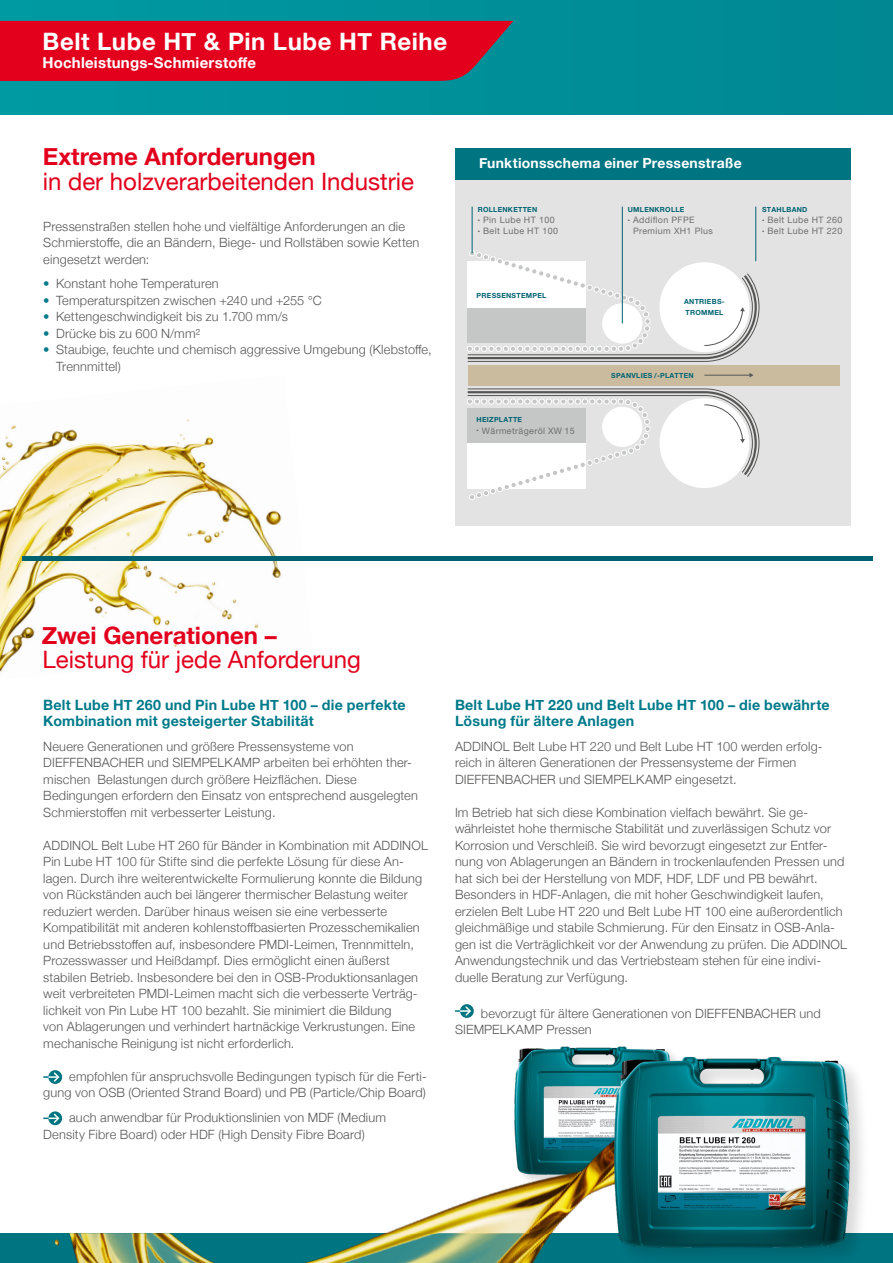
<style>
.page{position:relative;width:893px;height:1263px;background:#fff}
.page>*{position:absolute;margin:0;border:0;box-sizing:border-box;transform-origin:0 0}
.t1{font:24px "Helvetica Neue";color:#e3001d}
.t2{font:700 24px "Helvetica Neue";color:#e3001d}
.t3{font:700 24px "Helvetica Neue";letter-spacing:.025em;color:#fff}
.t4{font:700 15px "Helvetica Neue";letter-spacing:.015em;color:#fff}
.t5{font:700 14.25px/16.5px "Helvetica Neue";letter-spacing:.015em;color:#007a8a}
.t6{font:700 13.95px "Helvetica Neue";letter-spacing:.02em;color:#fff}
.t7{font:300 12.75px/16.5px "Helvetica Neue";letter-spacing:.015em;color:#565655}
.t8{font:8.85px/11.2px "Helvetica Neue LT Pro";letter-spacing:.04em;color:#6e6e6e}
.t9{font:700 7.05px/11.2px "Helvetica Neue LT Pro";letter-spacing:.04em;color:#016372}
.s1{color:#007a8a}
</style>
<div class="page">
<img style="left:514px;top:1046px;width:83px;height:76px">
<div style="left:0;top:0;width:893px;height:115px;background:#008d98"></div>
<div style="left:0;top:1233px;width:893px;height:30px;background:#007582"></div>
<img style="left:54px;top:1233px;width:498px;height:30px">
<div style="left:0;top:21px;width:513px;height:61px;background:#e3001d"></div>
<img style="left:386px;top:1122px;width:211px;height:111px">
<svg style="left:460px;top:1004px;width:14px;height:14px"></svg>
<svg style="left:455px;top:1005px;width:17px;height:12px"></svg>
<img style="left:0;top:419px;width:282px;height:253px">
<svg style="left:48px;top:1070px;width:14px;height:14px"></svg>
<svg style="left:43px;top:1071px;width:18px;height:12px"></svg>
<svg style="left:48px;top:1111px;width:14px;height:14px"></svg>
<svg style="left:43px;top:1112px;width:18px;height:12px"></svg>
<div style="left:23px;top:556px;width:850px;height:5px;background:#006271"></div>
<div style="left:455px;top:179px;width:395px;height:347px;background:#e3e3e3"></div>
<div style="left:468px;top:365px;width:371px;height:20px;background:#cabb9f"></div>
<svg style="left:468px;top:250px;width:291px;height:112px"></svg>
<hr style="left:622px;top:207px;width:1px;height:116px;background:#016372">
<svg style="left:468px;top:389px;width:291px;height:111px"></svg>
<hr style="left:755px;top:207px;width:1px;height:54px;background:#016372">
<hr style="left:472px;top:207px;width:1px;height:46px;background:#016372">
<hr style="left:704px;top:375px;width:46px;height:1px;background:#565655">
<svg style="left:749px;top:373px;width:4px;height:4px"></svg>
<div style="left:455px;top:148px;width:395px;height:32px;background:#007582"></div>
<img style="left:597px;top:1046px;width:265px;height:210px">
<h1 class="t3" style="left:43px;top:23px;width:406px">Belt Lube HT &amp; Pin Lube HT Reihe</h1>
<p class="t4" style="left:43px;top:51px;width:215px">Hochleistungs-Schmierstoffe</p>
<h1 class="t2" style="left:43px;top:138px;width:274px">Extreme Anforderungen</h1>
<h1 class="t1" style="left:43px;top:164px;width:373px">in der holzverarbeitenden Industrie</h1>
<p class="t7" style="left:43px;top:217px;width:378px">Pressenstraßen stellen hohe und vielfältige Anforderungen an die<br>Schmierstoffe, die an Bändern, Biege- und Rollstäben sowie Ketten eingesetzt werden:</p>
<p class="t7" style="left:43px;top:275px;width:177px"><span class="s1">•</span> Konstant hohe Temperaturen</p>
<p class="t7" style="left:43px;top:291px;width:280px"><span class="s1">•</span> Temperaturspitzen zwischen +240 und +255 °C</p>
<p class="t7" style="left:43px;top:308px;width:246px"><span class="s1">•</span> Kettengeschwindigkeit bis zu 1.700 mm/s</p>
<p class="t7" style="left:43px;top:324px;width:158px"><span class="s1">•</span> Drücke bis zu 600 N/mm²</p>
<p class="t7" style="left:56px;top:341px;width:377px;text-indent:-13px"><span class="s1">•</span> Staubige, feuchte und chemisch aggressive Umgebung (Klebstoffe,<br>Trennmittel)</p>
<p class="t6" style="left:479px;top:152px;width:264px">Funktionsschema einer Pressenstraße</p>
<p class="t9" style="left:478px;top:203px;width:61px">ROLLENKETTEN</p>
<p class="t8" style="left:478px;top:214px;width:78px"><sup>•</sup> Pin Lube HT 100</p>
<p class="t8" style="left:478px;top:225px;width:82px"><sup>•</sup> Belt Lube HT 100</p>
<p class="t9" style="left:628px;top:203px;width:58px">UMLENKROLLE</p>
<p class="t8" style="left:633px;top:214px;width:81px;text-indent:-5px"><sup>•</sup> Addiflon PFPE<br>Premium XH1 Plus</p>
<p class="t9" style="left:762px;top:203px;width:47px">STAHLBAND</p>
<p class="t8" style="left:762px;top:214px;width:82px"><sup>•</sup> Belt Lube HT 260</p>
<p class="t8" style="left:762px;top:225px;width:82px"><sup>•</sup> Belt Lube HT 220</p>
<p class="t9" style="left:477px;top:290px;width:71px">PRESSENSTEMPEL</p>
<p class="t9" style="left:477px;top:414px;width:47px">HEIZPLATTE</p>
<p class="t8" style="left:477px;top:425px;width:100px"><sup>•</sup> Wärmeträgeröl XW 15</p>
<p class="t9" style="left:684px;top:296px;width:42px">ANTRIEBS-<br>TROMMEL</p>
<p class="t9" style="left:611px;top:369px;width:84px">SPANVLIES /-PLATTEN</p>
<h1 class="t2" style="left:42px;top:616px;width:237px">Zwei Generationen –</h1>
<h1 class="t1" style="left:43px;top:642px;width:320px">Leistung für jede Anforderung</h1>
<p class="t5" style="left:43px;top:697px;width:364px">Belt Lube HT 260 und Pin Lube HT 100 – die perfekte<br>Kombination mit gesteigerter Stabilität</p>
<p class="t7" style="left:43px;top:737px;width:376px">Neuere Generationen und größere Pressensysteme von DIEFFENBACHER und SIEMPELKAMP arbeiten bei erhöhten ther&shy;mischen Belastungen durch größere Heizflächen. Diese Bedingungen erfordern den Einsatz von entsprechend ausgelegten Schmierstoffen mit verbesserter Leistung.</p>
<p class="t7" style="left:43px;top:836px;width:386px">ADDINOL Belt Lube HT 260 für Bänder in Kombination mit ADDINOL Pin Lube HT 100 für Stifte sind die perfekte Lösung für diese An&shy;lagen. Durch ihre weiterentwickelte Formulierung konnte die Bildung von Rückständen auch bei längerer thermischer Belastung weiter reduziert werden. Darüber hinaus weisen sie eine verbesserte Kompatibilität mit anderen kohlenstoffbasierten Prozesschemikalien und Betriebsstoffen auf, insbesondere PMDI-Leimen, Trennmitteln, Prozesswasser und Heißdampf. Dies ermöglicht einen äußerst stabilen Betrieb. Insbesondere bei den in OSB-Produktionsanlagen weit verbreiteten PMDI-Leimen macht sich die verbesserte Verträg&shy;lichkeit von Pin Lube HT 100 bezahlt. Sie minimiert die Bildung<br>von Ablagerungen und verhindert hartnäckige Verkrustungen. Eine mechanische Reinigung ist nicht erforderlich.</p>
<p class="t7" style="left:43px;top:1067px;width:385px;text-align:right">empfohlen für anspruchsvolle Bedingungen typisch für die Ferti&shy;gung von OSB (Oriented Strand Board) und PB (Particle/Chip Board)</p>
<p class="t7" style="left:43px;top:1108px;width:344px;text-indent:26px">auch anwendbar für Produktionslinien von MDF (Medium<br>Density Fibre Board) oder HDF (High Density Fibre Board)</p>
<p class="t5" style="left:455px;top:697px;width:376px">Belt Lube HT 220 und Belt Lube HT 100 – die bewährte<br>Lösung für ältere Anlagen</p>
<p class="t7" style="left:455px;top:737px;width:369px">ADDINOL Belt Lube HT 220 und Belt Lube HT 100 werden erfolg&shy;reich in älteren Generationen der Pressensysteme der Firmen<br>DIEFFENBACHER und SIEMPELKAMP eingesetzt.</p>
<p class="t7" style="left:455px;top:803px;width:393px">Im Betrieb hat sich diese Kombination vielfach bewährt. Sie ge&shy;währleistet hohe thermische Stabilität und zuverlässigen Schutz vor Korrosion und Verschleiß. Sie wird bevorzugt eingesetzt zur Entfer&shy;nung von Ablagerungen an Bändern in trockenlaufenden Pressen und hat sich bei der Herstellung von MDF, HDF, LDF und PB bewährt.<br>Besonders in HDF-Anlagen, die mit hoher Geschwindigkeit laufen, erzielen Belt Lube HT 220 und Belt Lube HT 100 eine außerordentlich gleichmäßige und stabile Schmierung. Für den Einsatz in OSB-Anla&shy;gen ist die Verträglichkeit vor der Anwendung zu prüfen. Die ADDINOL Anwendungstechnik und das Vertriebsteam stehen für eine indivi&shy;duelle Beratung zur Verfügung.</p>
<p class="t7" style="left:455px;top:1004px;width:367px;text-indent:26px">bevorzugt für ältere Generationen von DIEFFENBACHER und<br>SIEMPELKAMP Pressen</p>
</div>
